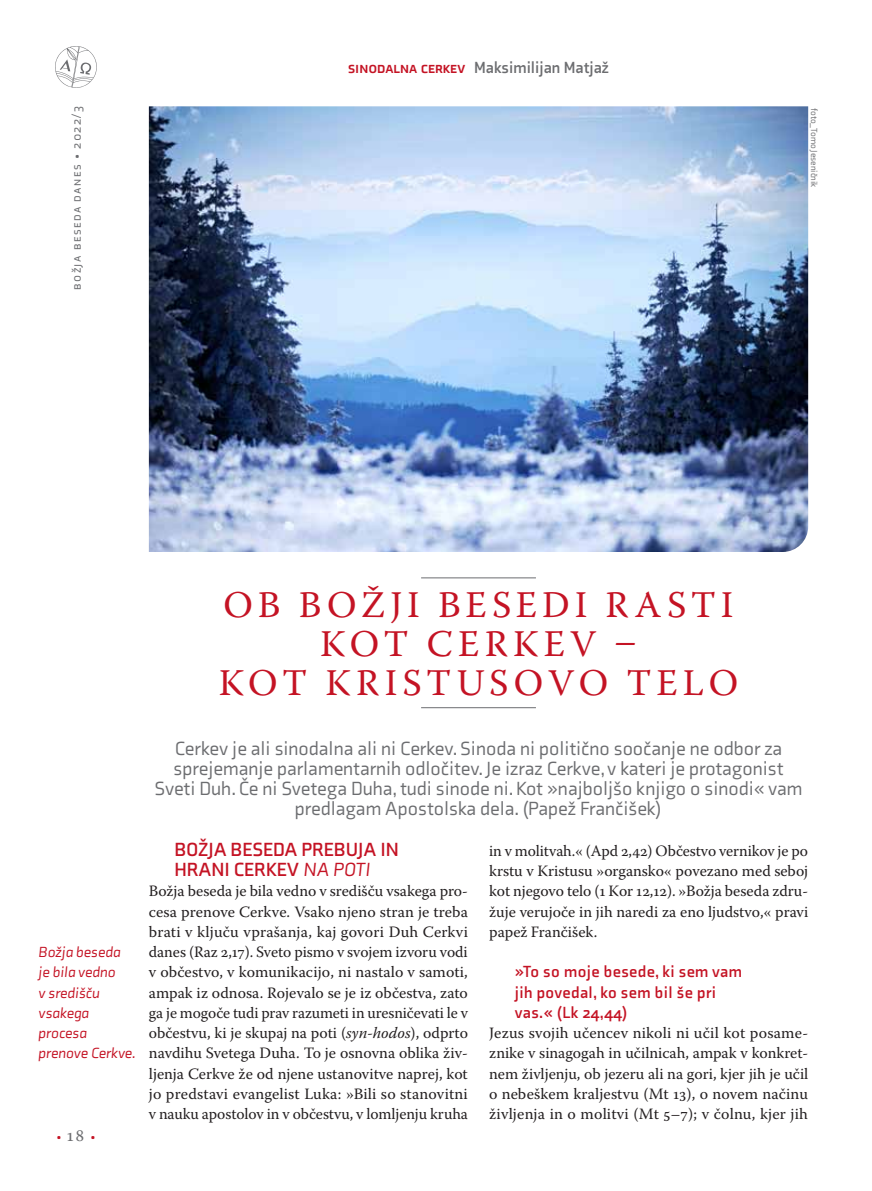
<style>
.page{position:relative;width:872px;height:1191px;background:#fff}
.page>*{position:absolute;margin:0;border:0;box-sizing:border-box;transform-origin:0 0}
.t1{font:37.5px/39px "Warnock Pro";letter-spacing:.13em;color:#c41324;text-align:center}
.t2{font:19.5px/20.2px "Axia";color:#6c6d70;text-align:center}
.t3{font:700 19.5px/20.2px "Axia";letter-spacing:.03em;color:#c41324}
.t4{font:700 16.5px/20.2px "Axia";letter-spacing:.025em;color:#c41324}
.t5{font:700 16.5px "Axia";color:#6c6d70}
.t6{font:15.75px/20.2px "Warnock Pro";color:#231f20;text-align:justify}
.t7{font:italic 15px/20.2px "Axia";color:#c41324}
.t8{font:13.05px "Axia";color:#6c6d70}
.t9{font:13.05px "Axia";color:#c41324}
.t10{font:9px "Axia";color:#6c6d70}
.s1{color:#c41324}
.s2{font-family:"Warnock Pro";font-size:18px;color:#6c6d70}
.s3{font-weight:400;font-style:italic}
.s4{font-style:italic}
</style>
<div class="page">
<img style="left:149px;top:106px;width:659px;height:446px">
<svg style="left:55px;top:46px;width:42px;height:42px"></svg>
<hr style="left:421px;top:577px;width:115px;height:1px;background:#6c6d70">
<hr style="left:421px;top:707px;width:115px;height:1px;background:#6c6d70">
<p class="t8" style="left:69px;top:289px;width:185px;rotate:-90deg">božja beseda danes • 2022/3</p>
<p class="t5" style="left:348px;top:58px;width:262px"><span class="s1">SINODALNA CERKEV</span> Maksimilijan Matjaž</p>
<p class="t10" style="left:819px;top:108px;width:81px;rotate:90deg">foto_Tomo Jeseničnik</p>
<h1 class="t1" style="left:219px;top:584px;width:521px">OB BOŽJI BESEDI RASTI<br>KOT CERKEV –<br>KOT KRISTUSOVO TELO</h1>
<p class="t7" style="left:38px;top:942px;width:99px">Božja beseda<br>je bila vedno<br>v središču vsakega procesa prenove Cerkve.</p>
<p class="t9" style="left:56px;top:1128px;width:40px">•<span class="s2">18</span>•</p>
<p class="t2" style="left:155px;top:738px;width:649px">Cerkev je ali sinodalna ali ni Cerkev. Sinoda ni politično soočanje ne odbor za sprejemanje parlamentarnih odločitev. Je izraz Cerkve, v kateri je protagonist Sveti Duh. Če ni Svetega Duha, tudi sinode ni. Kot »najboljšo knjigo o sinodi« vam predlagam Apostolska dela.(Papež Frančišek)</p>
<p class="t3" style="left:174px;top:839px;width:226px">BOŽJA BESEDA PREBUJA IN<br>HRANI CERKEV <span class="s3">NA POTI</span></p>
<p class="t6" style="left:149px;top:880px;width:321px">Božja beseda je bila vedno v središču vsakega pro&shy;cesa prenove Cerkve. Vsako njeno stran je treba brati v ključu vprašanja, kaj govori Duh Cerkvi danes (Raz 2,17). Sveto pismo v svojem izvoru vodi v občestvo, v komunikacijo, ni nastalo v samoti, ampak iz odnosa. Rojevalo se je iz občestva, zato ga je mogoče tudi prav razumeti in uresničevati le v občestvu, ki je skupaj na poti (<span class="s4">syn-hodos</span>), odprto navdihu Svetega Duha. To je osnovna oblika živ&shy;ljenja Cerkve že od njene ustanovitve naprej, kot jo predstavi evangelist Luka: »Bili so stanovitni v nauku apostolov in v občestvu, v lomljenju kruha</p>
<p class="t6" style="left:489px;top:840px;width:321px">in v molitvah.« (Apd 2,42) Občestvo vernikov je po krstu v Kristusu »organsko« povezano med seboj kot njegovo telo (1 Kor 12,12). »Božja beseda zdru&shy;žuje verujoče in jih naredi za eno ljudstvo,« pravi papež Frančišek.</p>
<p class="t4" style="left:514px;top:961px;width:229px">»To so moje besede, ki sem vam jih povedal, ko sem bil še pri vas.« (Lk 24,44)</p>
<p class="t6" style="left:489px;top:1022px;width:321px">Jezus svojih učencev nikoli ni učil kot posame&shy;znike v sinagogah in učilnicah, ampak v konkret&shy;nem življenju, ob jezeru ali na gori, kjer jih je učil o nebeškem kraljestvu (Mt 13), o novem načinu življenja in o molitvi (Mt 5–7); v čolnu, kjer jih</p>
</div>
